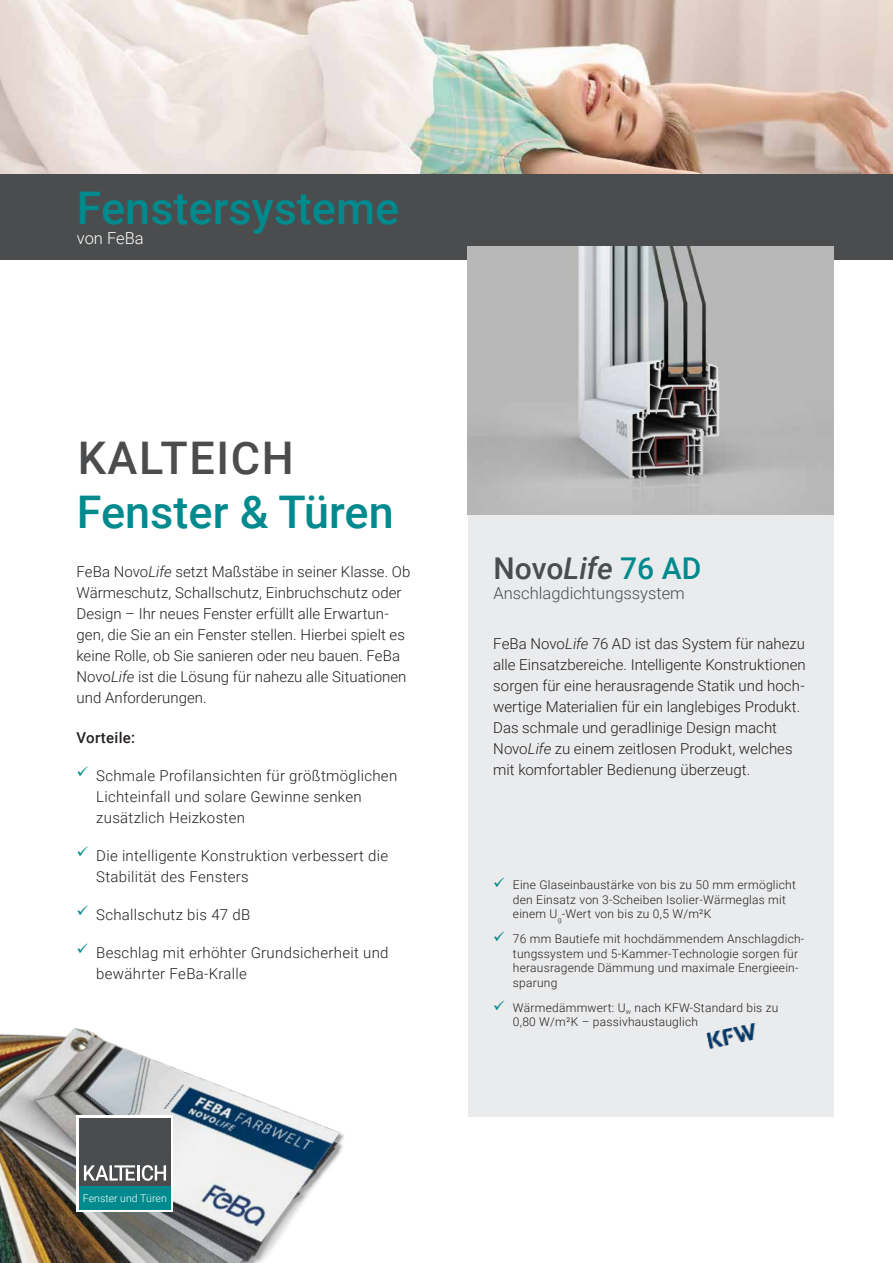
<style>
.page{position:relative;width:893px;height:1263px;background:#fff}
.page>*{position:absolute;margin:0;border:0;box-sizing:border-box;transform-origin:0 0}
.t1{font:500 45px "Roboto";color:#008a8e}
.t2{font:500 45px "Roboto";letter-spacing:.035em;color:#4b4c4d}
.t3{font:500 30px "Roboto";color:#4b4c4d}
.t4{font:300 16.5px "Roboto";color:#4b4c4d}
.t5{font:300 16.5px "Roboto";color:#fff}
.t6{font:300 15px/21px "Roboto";letter-spacing:.005em;color:#231f20}
.t7{font:500 15px "Roboto";letter-spacing:.02em;color:#231f20}
.t8{font:300 12px/14.4px "Roboto";letter-spacing:.02em;color:#231f20}
.t9{font:300 10.5px "Roboto";color:#fff}
.s1{font-style:italic}
.s2{color:#008a8e}
</style>
<div class="page">
<div style="left:468px;top:511px;width:365px;height:605px;background:#eaebec"></div>
<img style="left:0;top:1028px;width:344px;height:235px">
<img style="left:0;top:0;width:893px;height:174px">
<div style="left:0;top:174px;width:893px;height:85px;background:#4b4c4d"></div>
<img style="left:706px;top:1023px;width:50px;height:26px">
<img style="left:468px;top:246px;width:365px;height:268px">
<div style="left:77px;top:1116px;width:96px;height:96px;background:linear-gradient(to right,#fff,#fff)"></div>
<div style="left:79px;top:1118px;width:91px;height:67px;background:#4b4c4d"></div>
<div style="left:79px;top:1186px;width:91px;height:23px;background:#008a8e"></div>
<hr style="left:137px;top:1165px;width:3px;height:15px;background:#fff">
<svg style="left:142px;top:1165px;width:24px;height:16px"></svg>
<svg style="left:84px;top:1165px;width:51px;height:15px"></svg>
<h1 class="t1" style="left:77px;top:176px;width:324px">Fenstersysteme</h1>
<p class="t5" style="left:77px;top:226px;width:68px">von FeBa</p>
<h1 class="t2" style="left:78px;top:426px;width:217px">KALTEICH</h1>
<h1 class="t1" style="left:77px;top:480px;width:318px">Fenster &amp; Türen</h1>
<p class="t6" style="left:77px;top:561px;width:335px">FeBa Novo<span class="s1">Life</span> setzt Maßstäbe in seiner Klasse. Ob Wärmeschutz, Schallschutz, Einbruchschutz oder Design – Ihr neues Fenster erfüllt alle Erwartun&shy;gen, die Sie an ein Fenster stellen. Hierbei spielt es keine Rolle, ob Sie sanieren oder neu bauen. FeBa Novo<span class="s1">Life</span> ist die Lösung für nahezu alle Situationen und Anforderungen.</p>
<p class="t7" style="left:77px;top:727px;width:60px">Vorteile:</p>
<p class="t6" style="left:96px;top:765px;width:303px;text-indent:-20px"><sup>✓</sup> Schmale Profilansichten für größtmöglichen<br>Lichteinfall und solare Gewinne senken zusätzlich Heizkosten</p>
<p class="t6" style="left:96px;top:845px;width:293px;text-indent:-20px"><sup>✓</sup> Die intelligente Konstruktion verbessert die<br>Stabilität des Fensters</p>
<p class="t6" style="left:77px;top:904px;width:175px"><sup>✓</sup> Schallschutz bis 47 dB</p>
<p class="t6" style="left:96px;top:942px;width:294px;text-indent:-20px"><sup>✓</sup> Beschlag mit erhöhter Grundsicherheit und bewährter FeBa-Kralle</p>
<p class="t9" style="left:83px;top:1190px;width:85px">Fenster und Türen</p>
<h2 class="t3" style="left:494px;top:548px;width:209px">Novo<span class="s1">Life</span> <span class="s2">76 AD</span></h2>
<p class="t4" style="left:494px;top:582px;width:193px">Anschlagdichtungssystem</p>
<p class="t6" style="left:493px;top:633px;width:314px">FeBa Novo<span class="s1">Life</span> 76 AD ist das System für nahezu alle Einsatzbereiche. Intelligente Konstruktionen sorgen für eine herausragende Statik und hoch&shy;wertige Materialien für ein langlebiges Produkt.<br>Das schmale und geradlinige Design macht Novo<span class="s1">Life</span> zu einem zeitlosen Produkt, welches mit komfortabler Bedienung überzeugt.</p>
<p class="t8" style="left:513px;top:877px;width:284px;text-indent:-20px"><span class="s2">✓</span> Eine Glaseinbaustärke von bis zu 50 mm ermöglicht den Einsatz von 3-Scheiben Isolier-Wärmeglas mit einem U<sub>g</sub>-Wert von bis zu 0,5 W/m²K</p>
<p class="t8" style="left:513px;top:931px;width:293px;text-indent:-20px"><span class="s2">✓</span> 76 mm Bautiefe mit hochdämmendem Anschlagdich&shy;tungssystem und 5-Kammer-Technologie sorgen für herausragende Dämmung und maximale Energieein&shy;sparung</p>
<p class="t8" style="left:513px;top:1000px;width:267px;text-indent:-20px"><span class="s2">✓</span> Wärmedämmwert: U<sub>w</sub> nach KFW-Standard bis zu<br>0,80 W/m²K – passivhaustauglich</p>
</div>
